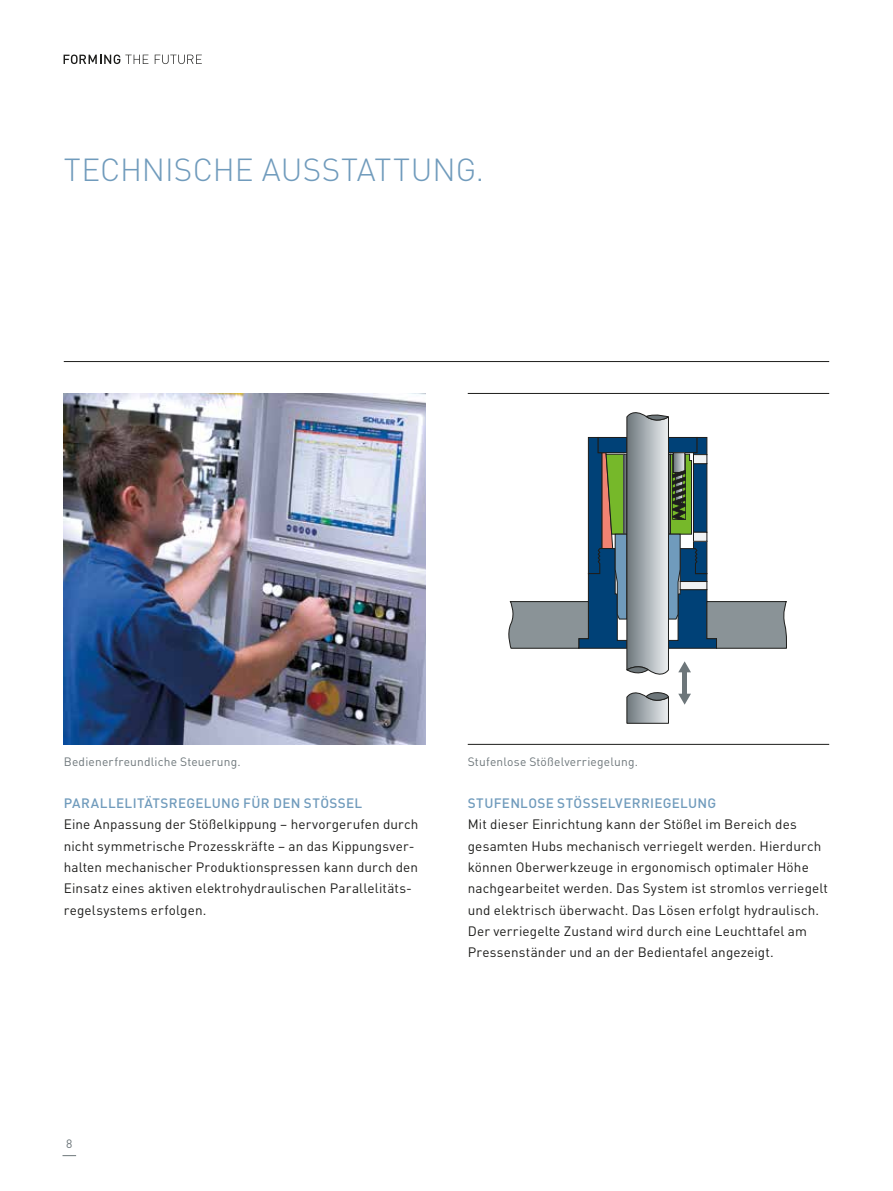
<style>
.page{position:relative;width:893px;height:1191px;background:#fff}
.page>*{position:absolute;margin:0;border:0;box-sizing:border-box;transform-origin:0 0}
.t1{font:300 31.5px "DIN Pro";color:#709bbc}
.t2{font:13.5px/21.3px "DIN Pro";letter-spacing:.01em;color:#1d1d1b}
.t3{font:500 13.5px "DIN Pro";letter-spacing:.02em;color:#709bbc}
.t4{font:12px "DIN Pro";letter-spacing:.015em;color:#6d767a}
</style>
<div class="page">
<svg style="left:63px;top:1155px;width:13px;height:1px"></svg>
<svg style="left:64px;top:55px;width:84px;height:9px"></svg>
<svg style="left:155px;top:55px;width:47px;height:9px"></svg>
<hr style="left:64px;top:361px;width:765px;height:1px;background:#1d1d1b">
<img style="left:64px;top:393px;width:361px;height:351px">
<hr style="left:468px;top:393px;width:361px;height:1px;background:#1d1d1b">
<hr style="left:468px;top:744px;width:361px;height:1px;background:#1d1d1b">
<svg style="left:626px;top:692px;width:43px;height:32px"></svg>
<div style="left:682px;top:670px;width:5px;height:25px;background:#6d767a"></div>
<svg style="left:508px;top:412px;width:279px;height:263px"></svg>
<svg style="left:678px;top:693px;width:13px;height:11px"></svg>
<h1 class="t1" style="left:64px;top:145px;width:422px">TECHNISCHE AUSSTATTUNG.</h1>
<p class="t4" style="left:64px;top:752px;width:179px">Bedienerfreundliche Steuerung.</p>
<p class="t4" style="left:468px;top:752px;width:172px">Stufenlose Stößelverriegelung.</p>
<p class="t3" style="left:64px;top:792px;width:300px">PARALLELITÄTSREGELUNG FÜR DEN STÖSSEL</p>
<p class="t2" style="left:64px;top:812px;width:356px">Eine Anpassung der Stößelkippung – hervorgerufen durch nicht symmetrische Prozesskräfte – an das Kippungsver&shy;halten mechanischer Produktionspressen kann durch den Einsatz eines aktiven elektrohydraulischen Parallelitäts&shy;regelsystems erfolgen.</p>
<p class="t3" style="left:468px;top:792px;width:250px">STUFENLOSE STÖSSELVERRIEGELUNG</p>
<p class="t2" style="left:468px;top:812px;width:362px">Mit dieser Einrichtung kann der Stößel im Bereich des gesamten Hubs mechanisch verriegelt werden. Hierdurch können Oberwerkzeuge in ergonomisch optimaler Höhe nachgearbeitet werden. Das System ist stromlos verriegelt und elektrisch überwacht. Das Lösen erfolgt hydraulisch.<br>Der verriegelte Zustand wird durch eine Leuchttafel am Pressenständer und an der Bedientafel angezeigt.</p>
<p class="t4" style="left:66px;top:1134px;width:8px">8</p>
</div>
